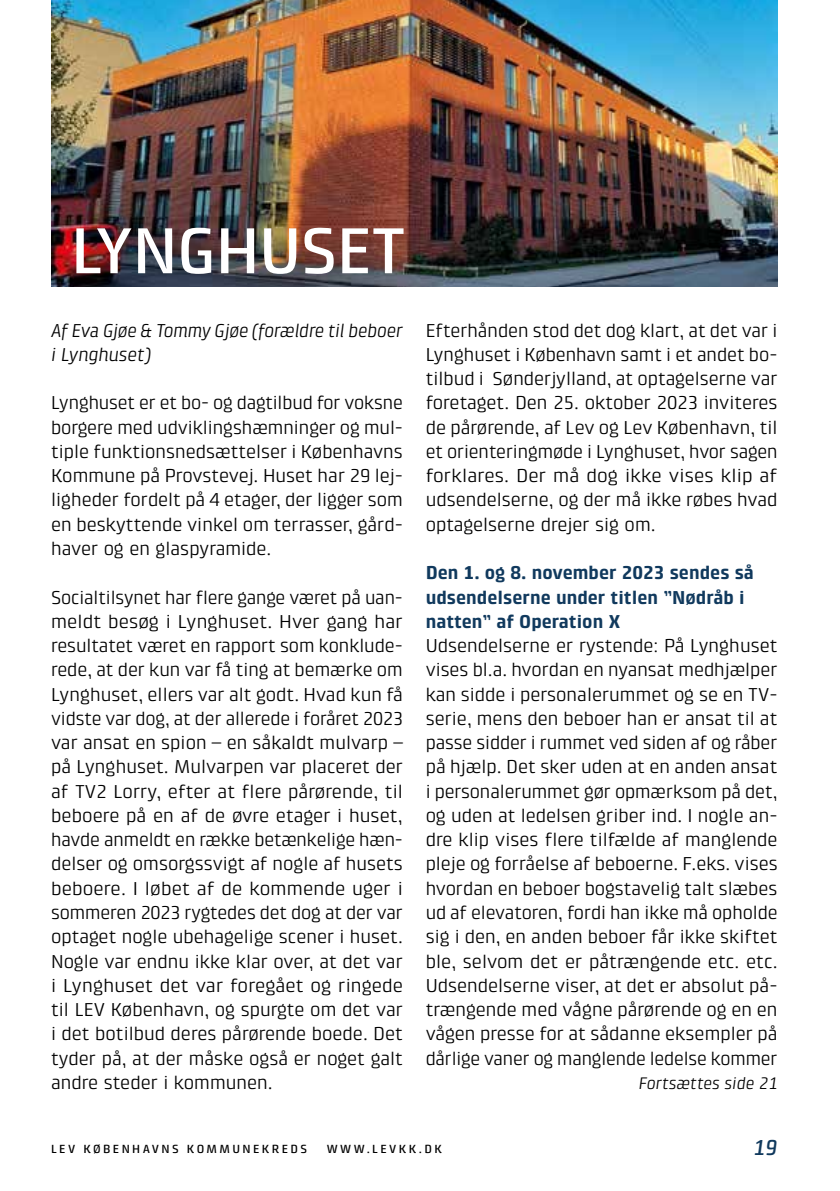
<style>
.page{position:relative;width:840px;height:1191px;background:#fff}
.page>*{position:absolute;margin:0;border:0;box-sizing:border-box;transform-origin:0 0}
.t1{font:500 66px "Klint Std";letter-spacing:-.01em;color:#fff}
.t2{font:italic 500 22px "Klint Std";color:#10395d}
.t3{font:19px/24.2px "Klint Std";color:#000;text-align:justify}
.t4{font:700 19px/24.2px "Klint Std";color:#10395d}
.t5{font:italic 19px/24.2px "Klint Std";letter-spacing:-.01em;color:#000}
.t6{font:italic 17px "Klint Std";color:#000}
.t7{font:500 12px "Klint Std";letter-spacing:.2em;color:#000}
</style>
<div class="page">
<img style="left:51px;top:0;width:726px;height:286px">
<h1 class="t1" style="left:71px;top:213px;width:336px">LYNGHUSET</h1>
<p class="t5" style="left:51px;top:318px;width:353px">Af Eva Gjøe &amp; Tommy Gjøe (forældre til beboer i Lynghuset)</p>
<p class="t3" style="left:51px;top:391px;width:353px">Lynghuset er et bo- og dagtilbud for voksne borgere med udviklingshæmninger og mul&shy;tiple funktionsnedsættelser i Københavns Kommune på Provstevej. Huset har 29 lej&shy;ligheder fordelt på 4 etager, der ligger som en beskyttende vinkel om terrasser, gård&shy;haver og en glaspyramide.</p>
<p class="t3" style="left:51px;top:585px;width:353px">Socialtilsynet har flere gange været på uan&shy;meldt besøg i Lynghuset. Hver gang har resultatet været en rapport som konklude&shy;rede, at der kun var få ting at bemærke om Lynghuset, ellers var alt godt. Hvad kun få vidste var dog, at der allerede i foråret 2023 var ansat en spion – en såkaldt mulvarp – på Lynghuset. Mulvarpen var placeret der af TV2 Lorry, efter at flere pårørende, til beboere på en af de øvre etager i huset, havde anmeldt en række betænkelige hæn&shy;delser og omsorgssvigt af nogle af husets beboere. I løbet af de kommende uger i sommeren 2023 rygtedes det dog at der var optaget nogle ubehagelige scener i huset.<br>Nogle var endnu ikke klar over, at det var i Lynghuset det var foregået og ringede til LEV København, og spurgte om det var i det botilbud deres pårørende boede. Det tyder på, at der måske også er noget galt andre steder i kommunen.</p>
<p class="t3" style="left:425px;top:318px;width:353px">Efterhånden stod det dog klart, at det var i Lynghuset i København samt i et andet bo&shy;tilbud i Sønderjylland, at optagelserne var foretaget. Den 25. oktober 2023 inviteres de pårørende, af Lev og Lev København, til et orienteringmøde i Lynghuset, hvor sagen forklares. Der må dog ikke vises klip af udsendelserne, og der må ikke røbes hvad optagelserne drejer sig om.</p>
<p class="t4" style="left:425px;top:561px;width:329px">Den 1. og 8. november 2023 sendes så udsendelserne under titlen ”Nødråb i natten” af Operation X</p>
<p class="t3" style="left:425px;top:633px;width:353px">Udsendelserne er rystende: På Lynghuset vises bl.a. hvordan en nyansat medhjælper kan sidde i personalerummet og se en TV&shy;serie, mens den beboer han er ansat til at passe sidder i rummet ved siden af og råber på hjælp. Det sker uden at en anden ansat i personalerummet gør opmærksom på det, og uden at ledelsen griber ind. I nogle an&shy;dre klip vises flere tilfælde af manglende pleje og forråelse af beboerne. F.eks. vises hvordan en beboer bogstavelig talt slæbes ud af elevatoren, fordi han ikke må opholde sig i den, en anden beboer får ikke skiftet ble, selvom det er påtrængende etc. etc.<br>Udsendelserne viser, at det er absolut på&shy;trængende med vågne pårørende og en en vågen presse for at sådanne eksempler på dårlige vaner og manglende ledelse kommer</p>
<p class="t6" style="left:638px;top:1073px;width:140px">Fortsættes side 21</p>
<p class="t7" style="left:51px;top:1142px;width:257px">LEV KØBENHAVNS KOMMUNEKREDS</p>
<p class="t7" style="left:326px;top:1142px;width:117px">WWW.LEVKK.DK</p>
<p class="t2" style="left:752px;top:1135px;width:26px">19</p>
</div>
